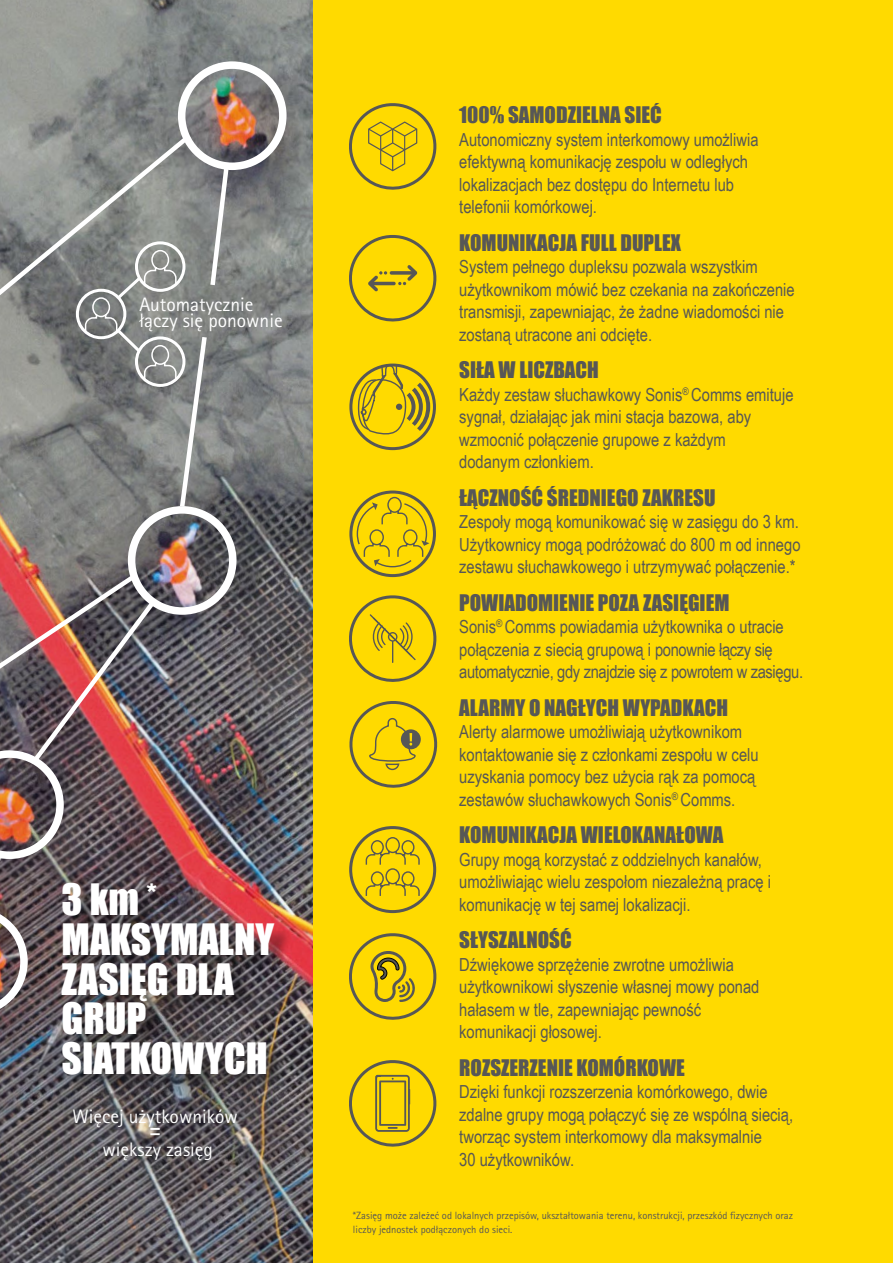
<style>
.page{position:relative;width:893px;height:1263px;background:#fff}
.page>*{position:absolute;margin:0;border:0;box-sizing:border-box;transform-origin:0 0}
.t1{font:39.75px/39.8px "Impact";color:#fff}
.t2{font:24px "Arial Narrow";color:#fff}
.t3{font:21px "Impact";color:#575756}
.t4{font:19.5px/16.5px "Rotis Sans Serif Pro";color:#fff}
.t5{font:18px/22.5px "Arial Narrow";color:#575756}
.t6{font:10.5px/13.5px "Rotis Sans Serif Pro";color:#575756}
</style>
<div class="page">
<img style="left:0;top:0;width:313px;height:1263px">
<div style="left:178px;top:61px;width:109px;height:109px;border:8px solid #fff;border-radius:50%"></div>
<div style="left:128px;top:506px;width:108px;height:109px;border:8px solid #fff;border-radius:50%"></div>
<div style="left:313px;top:0;width:580px;height:1263px;background:#ffda00"></div>
<svg style="left:349px;top:235px;width:88px;height:87px"></svg>
<svg style="left:349px;top:103px;width:88px;height:87px"></svg>
<svg style="left:349px;top:933px;width:88px;height:87px"></svg>
<svg style="left:349px;top:595px;width:88px;height:87px"></svg>
<svg style="left:349px;top:1060px;width:88px;height:87px"></svg>
<div style="left:349px;top:490px;width:87px;height:87px;border:3px solid #575756;border-radius:50%"></div>
<svg style="left:356px;top:496px;width:73px;height:72px"></svg>
<div style="left:349px;top:364px;width:87px;height:86px;border:3px solid #575756;border-radius:50%"></div>
<svg style="left:358px;top:363px;width:72px;height:78px"></svg>
<div style="left:349px;top:826px;width:87px;height:87px;border:3px solid #575756;border-radius:50%"></div>
<svg style="left:365px;top:836px;width:55px;height:60px"></svg>
<svg style="left:0;top:130px;width:196px;height:310px;background:#8b8d8a"></svg>
<div style="left:76px;top:289px;width:50px;height:50px;border:3px solid #fff;border-radius:50%"></div>
<svg style="left:84px;top:159px;width:148px;height:352px;background:#888a89"></svg>
<div style="left:64px;top:885px;width:228px;height:208px;background:#000;opacity:.39"></div>
<img style="left:0;top:571px;width:160px;height:445px">
<svg style="left:349px;top:701px;width:89px;height:87px"></svg>
<p class="t4" style="left:139px;top:296px;width:145px">Automatycznie łączy się ponownie</p>
<h1 class="t1" style="left:62px;top:879px;width:214px">3 km *<br>MAKSYMALNY<br>ZASIĘG DLA<br>GRUP<br>SIATKOWYCH</h1>
<p class="t4" style="left:73px;top:1108px;width:167px">Więcej użytkowników</p>
<h2 class="t2" style="left:149px;top:1113px;width:13px">=</h2>
<p class="t4" style="left:102px;top:1141px;width:112px">większy zasięg</p>
<p class="t3" style="left:459px;top:98px;width:204px">100% SAMODZIELNA SIEĆ</p>
<p class="t5" style="left:459px;top:127px;width:301px">Autonomiczny system interkomowy umożliwia efektywną komunikację zespołu w odległych lokalizacjach bez dostępu do Internetu lub telefonii komórkowej.</p>
<p class="t3" style="left:459px;top:226px;width:223px">KOMUNIKACJA FULL DUPLEX</p>
<p class="t5" style="left:459px;top:255px;width:337px">System pełnego dupleksu pozwala wszystkim użytkownikom mówić bez czekania na zakończenie transmisji, zapewniając, że żadne wiadomości nie zostaną utracone ani odcięte.</p>
<p class="t3" style="left:459px;top:353px;width:141px">SIŁA W LICZBACH</p>
<p class="t5" style="left:459px;top:382px;width:336px">Każdy zestaw słuchawkowy Sonis<sup>®</sup> Comms emituje sygnał, działając jak mini stacja bazowa, aby wzmocnić połączenie grupowe z każdym<br>dodanym członkiem.</p>
<p class="t3" style="left:459px;top:481px;width:258px">ŁĄCZNOŚĆ ŚREDNIEGO ZAKRESU</p>
<p class="t5" style="left:459px;top:510px;width:343px;text-align:justify">Zespoły mogą komunikować się w zasięgu do 3 km.<br>Użytkownicy mogą podróżować do 800 m od innego zestawu słuchawkowego i utrzymywać połączenie.*</p>
<p class="t3" style="left:459px;top:586px;width:272px">POWIADOMIENIE POZA ZASIĘGIEM</p>
<p class="t5" style="left:459px;top:615px;width:345px">Sonis<sup>®</sup> Comms powiadamia użytkownika o utracie połączenia z siecią grupową i ponownie łączy się automatycznie, gdy znajdzie się z powrotem w zasięgu.</p>
<p class="t3" style="left:459px;top:691px;width:270px">ALARMY O NAGŁYCH WYPADKACH</p>
<p class="t5" style="left:459px;top:720px;width:301px">Alerty alarmowe umożliwiają użytkownikom kontaktowanie się z członkami zespołu w celu uzyskania pomocy bez użycia rąk za pomocą zestawów słuchawkowych Sonis<sup>®</sup> Comms.</p>
<p class="t3" style="left:459px;top:818px;width:266px">KOMUNIKACJA WIELOKANAŁOWA</p>
<p class="t5" style="left:459px;top:847px;width:313px">Grupy mogą korzystać z oddzielnych kanałów, umożliwiając wielu zespołom niezależną pracę i komunikację w tej samej lokalizacji.</p>
<p class="t3" style="left:459px;top:923px;width:114px">SŁYSZALNOŚĆ</p>
<p class="t5" style="left:459px;top:952px;width:302px">Dźwiękowe sprzężenie zwrotne umożliwia użytkownikowi słyszenie własnej mowy ponad hałasem w tle, zapewniając pewność komunikacji głosowej.</p>
<p class="t3" style="left:459px;top:1051px;width:227px">ROZSZERZENIE KOMÓRKOWE</p>
<p class="t5" style="left:459px;top:1080px;width:335px">Dzięki funkcji rozszerzenia komórkowego, dwie zdalne grupy mogą połączyć się ze wspólną siecią, tworząc system interkomowy dla maksymalnie<br>30 użytkowników.</p>
<p class="t6" style="left:353px;top:1209px;width:442px">*Zasięg może zależeć od lokalnych przepisów, ukształtowania terenu, konstrukcji, przeszkód fizycznych oraz liczby jednostek podłączonych do sieci.</p>
</div>
